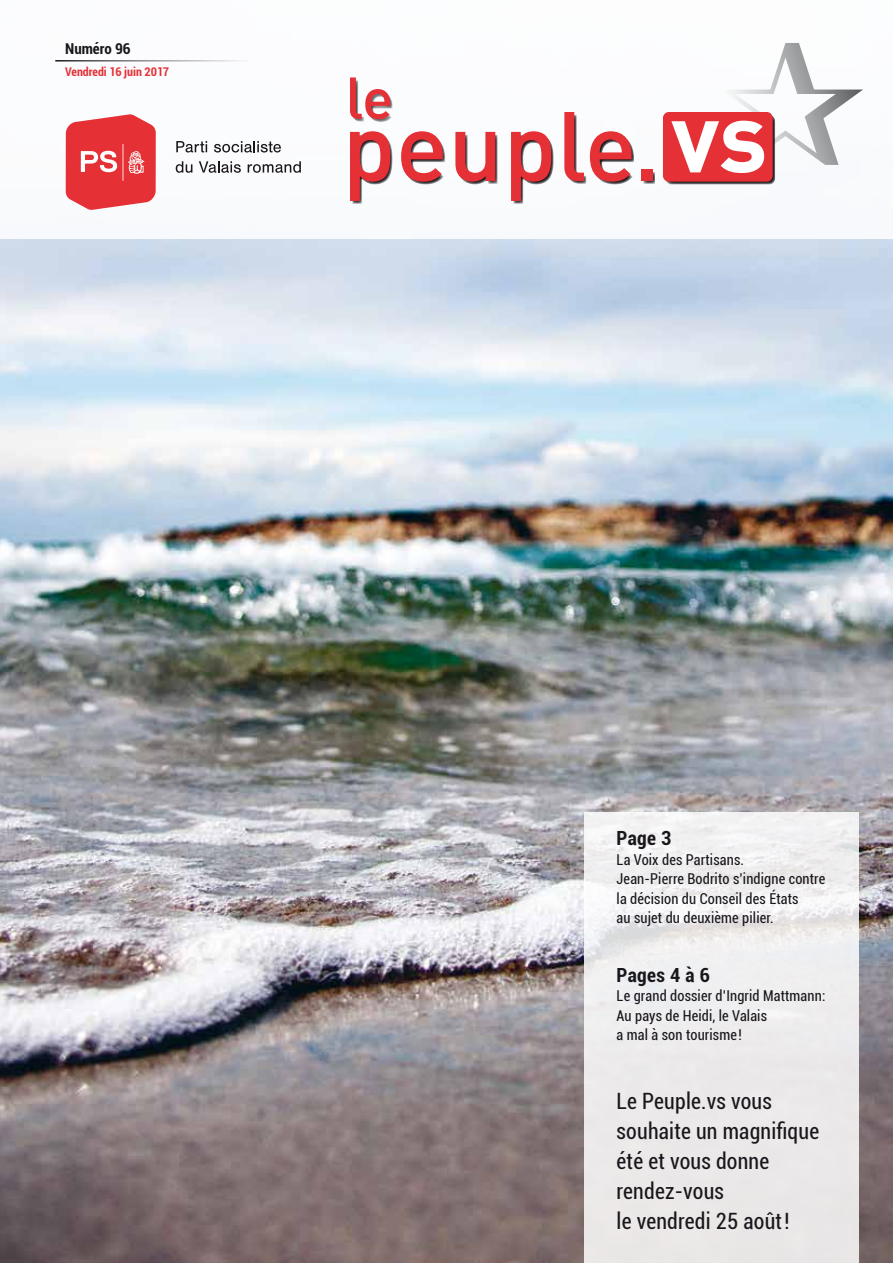
<style>
.page{position:relative;width:893px;height:1263px;background:#fff}
.page>*{position:absolute;margin:0;border:0;box-sizing:border-box;transform-origin:0 0}
.t1{font:condensed 22.5px/30px "Roboto";letter-spacing:.01em;color:#1a171c;scale:.96 1}
.t2{font:700 condensed 19.5px "Roboto";letter-spacing:.02em;color:#1a171c}
.t3{font:condensed 15px/19.5px "Roboto";letter-spacing:.01em;color:#1a171c;scale:.96 1}
.t4{font:700 condensed 15px "Roboto";color:#1a171c}
.t5{font:700 condensed 12px "Roboto";color:#e53136}
</style>
<div class="page">
<img style="left:0;top:239px;width:893px;height:1024px">
<svg style="left:643px;top:172px;width:12px;height:12px"></svg>
<svg style="left:665px;top:115px;width:110px;height:70px"></svg>
<svg style="left:350px;top:77px;width:43px;height:45px"></svg>
<svg style="left:350px;top:131px;width:43px;height:73px"></svg>
<svg style="left:401px;top:131px;width:44px;height:54px"></svg>
<svg style="left:455px;top:132px;width:43px;height:53px"></svg>
<svg style="left:511px;top:131px;width:43px;height:73px"></svg>
<svg style="left:564px;top:112px;width:70px;height:73px"></svg>
<div style="left:641px;top:169px;width:12px;height:12px;background:#e53136"></div>
<div style="left:663px;top:112px;width:110px;height:70px;background:#e53136;border-radius:6px"></div>
<svg style="left:671px;top:43px;width:192px;height:133px"></svg>
<svg style="left:176px;top:141px;width:31px;height:12px"></svg>
<svg style="left:214px;top:141px;width:67px;height:12px"></svg>
<svg style="left:176px;top:161px;width:16px;height:12px"></svg>
<svg style="left:199px;top:161px;width:42px;height:12px"></svg>
<svg style="left:248px;top:161px;width:53px;height:12px"></svg>
<svg style="left:66px;top:114px;width:90px;height:96px;background:#e95559"></svg>
<hr style="left:123px;top:144px;width:1px;height:37px;background:#fff">
<div style="left:585px;top:812px;width:274px;height:451px;background:linear-gradient(to bottom,#f2f2f3,#e9e6e5)"></div>
<p class="t4" style="left:65px;top:38px;width:67px">Numéro 96</p>
<p class="t5" style="left:65px;top:64px;width:106px">Vendredi 16 juin 2017</p>
<h2 class="t2" style="left:617px;top:824px;width:56px">Page 3</h2>
<p class="t3" style="left:617px;top:849px;width:219px">La Voix des Partisans.<br>Jean-Pierre Bodrito s’indigne contre la décision du Conseil des États<br>au sujet du deuxième pilier.</p>
<h2 class="t2" style="left:617px;top:961px;width:95px">Pages 4 à 6</h2>
<p class="t3" style="left:617px;top:985px;width:219px">Le grand dossier d’Ingrid Mattmann:<br>Au pays de Heidi, le Valais<br>a mal à son tourisme !</p>
<h1 class="t1" style="left:617px;top:1085px;width:213px">Le Peuple.vs vous souhaite un magnifique été et vous donne rendez-vous<br>le vendredi 25 août !</h1>
</div>
